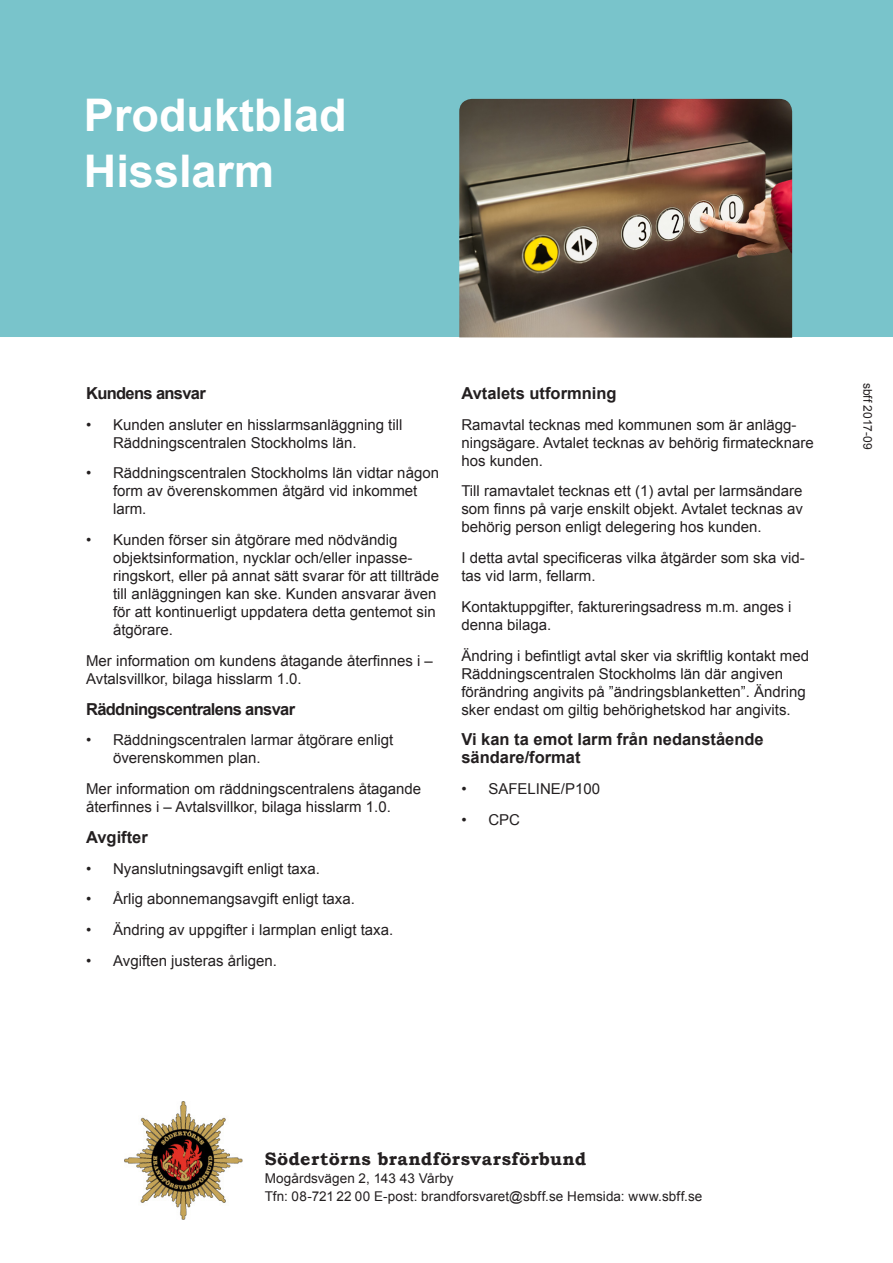
<style>
.page{position:relative;width:893px;height:1263px;background:#fff}
.page>*{position:absolute;margin:0;border:0;box-sizing:border-box;transform-origin:0 0}
.Rubrik_huvud_HI{font:700 45px "Arial";color:#fff}
.t1{font:700 18px "Bookman Old Style";letter-spacing:.025em;color:#231f20}
.Brödtext_HI{font:700 16.5px/18px "Arial";color:#231f20}
.Brödtext_HI-2{font:700 16.5px "Arial";letter-spacing:-.04em;color:#231f20}
.Brödtext_HI-3{font:15px/18px "Arial";color:#231f20}
.t2{font:13.5px/18px "Arial";letter-spacing:.005em;color:#231f20}
.t3{font:12px "Arial";color:#231f20}
</style>
<div class="page">
<img style="left:125px;top:1101px;width:117px;height:118px">
<div style="left:0;top:0;width:893px;height:337px;background:#79c4cb"></div>
<img style="left:459px;top:99px;width:333px;height:239px">
<p class="Rubrik_huvud_HI" style="left:84px;top:85px;width:264px">Produktblad</p>
<p class="Rubrik_huvud_HI" style="left:84px;top:142px;width:192px">Hisslarm</p>
<p class="Brödtext_HI-2" style="left:86px;top:382px;width:121px">Kundens ansvar</p>
<p class="Brödtext_HI-3" style="left:113px;top:416px;width:291px;text-indent:-27px">• Kunden ansluter en hisslarmsanläggning till<br>Räddningscentralen Stockholms län.</p>
<p class="Brödtext_HI-3" style="left:113px;top:464px;width:327px;text-indent:-27px">• Räddningscentralen Stockholms län vidtar någon form av överenskommen åtgärd vid inkommet larm.</p>
<p class="Brödtext_HI-3" style="left:113px;top:531px;width:327px;text-indent:-27px">• Kunden förser sin åtgörare med nödvändig objektsinformation, nycklar och/eller inpasse&shy;ringskort, eller på annat sätt svarar för att tillträde till anläggningen kan ske. Kunden ansvarar även för att kontinuerligt uppdatera detta gentemot sin åtgörare.</p>
<p class="Brödtext_HI-3" style="left:86px;top:652px;width:348px">Mer information om kundens åtagande återfinnes i –<br>Avtalsvillkor, bilaga hisslarm 1.0.</p>
<p class="Brödtext_HI-2" style="left:86px;top:698px;width:211px">Räddningscentralens ansvar</p>
<p class="Brödtext_HI-3" style="left:113px;top:731px;width:282px;text-indent:-27px">• Räddningscentralen larmar åtgörare enligt överenskommen plan.</p>
<p class="Brödtext_HI-3" style="left:86px;top:780px;width:337px">Mer information om räddningscentralens åtagande återfinnes i – Avtalsvillkor, bilaga hisslarm 1.0.</p>
<p class="Brödtext_HI" style="left:86px;top:828px;width:63px">Avgifter</p>
<p class="Brödtext_HI-3" style="left:86px;top:859px;width:235px">• Nyanslutningsavgift enligt taxa.</p>
<p class="Brödtext_HI-3" style="left:86px;top:890px;width:270px">• Årlig abonnemangsavgift enligt taxa.</p>
<p class="Brödtext_HI-3" style="left:86px;top:921px;width:309px">• Ändring av uppgifter i larmplan enligt taxa.</p>
<p class="Brödtext_HI-3" style="left:86px;top:952px;width:192px">• Avgiften justeras årligen.</p>
<p class="Brödtext_HI" style="left:461px;top:385px;width:157px">Avtalets utformning</p>
<p class="Brödtext_HI-3" style="left:461px;top:416px;width:354px">Ramavtal tecknas med kommunen som är anlägg&shy;ningsägare. Avtalet tecknas av behörig firmatecknare hos kunden.</p>
<p class="Brödtext_HI-3" style="left:461px;top:482px;width:343px;text-align:justify">Till ramavtalet tecknas ett (1) avtal per larmsändare som finns på varje enskilt objekt. Avtalet tecknas av behörig person enligt delegering hos kunden.</p>
<p class="Brödtext_HI-3" style="left:461px;top:549px;width:345px">I detta avtal specificeras vilka åtgärder som ska vid&shy;tas vid larm, fellarm.</p>
<p class="Brödtext_HI-3" style="left:461px;top:598px;width:332px">Kontaktuppgifter, faktureringsadress m.m. anges i denna bilaga.</p>
<p class="Brödtext_HI-3" style="left:461px;top:646px;width:349px">Ändring i befintligt avtal sker via skriftlig kontakt med Räddningscentralen Stockholms län där angiven förändring angivits på ”ändringsblanketten”. Ändring sker endast om giltig behörighetskod har angivits.</p>
<p class="Brödtext_HI" style="left:461px;top:731px;width:304px">Vi kan ta emot larm från nedanstående sändare/format</p>
<p class="Brödtext_HI-3" style="left:461px;top:780px;width:140px">• SAFELINE/P100</p>
<p class="Brödtext_HI-3" style="left:461px;top:811px;width:60px">• CPC</p>
<p class="t3" style="left:875px;top:383px;width:68px;rotate:90deg">sbff 2017-09</p>
<p class="t1" style="left:265px;top:1146px;width:323px">Södertörns brandförsvarsförbund</p>
<p class="t2" style="left:265px;top:1170px;width:439px">Mogårdsvägen 2, 143 43 Vårby<br>Tfn: 08-721 22 00 E-post: brandforsvaret@sbff.se Hemsida: www.sbff.se</p>
</div>
